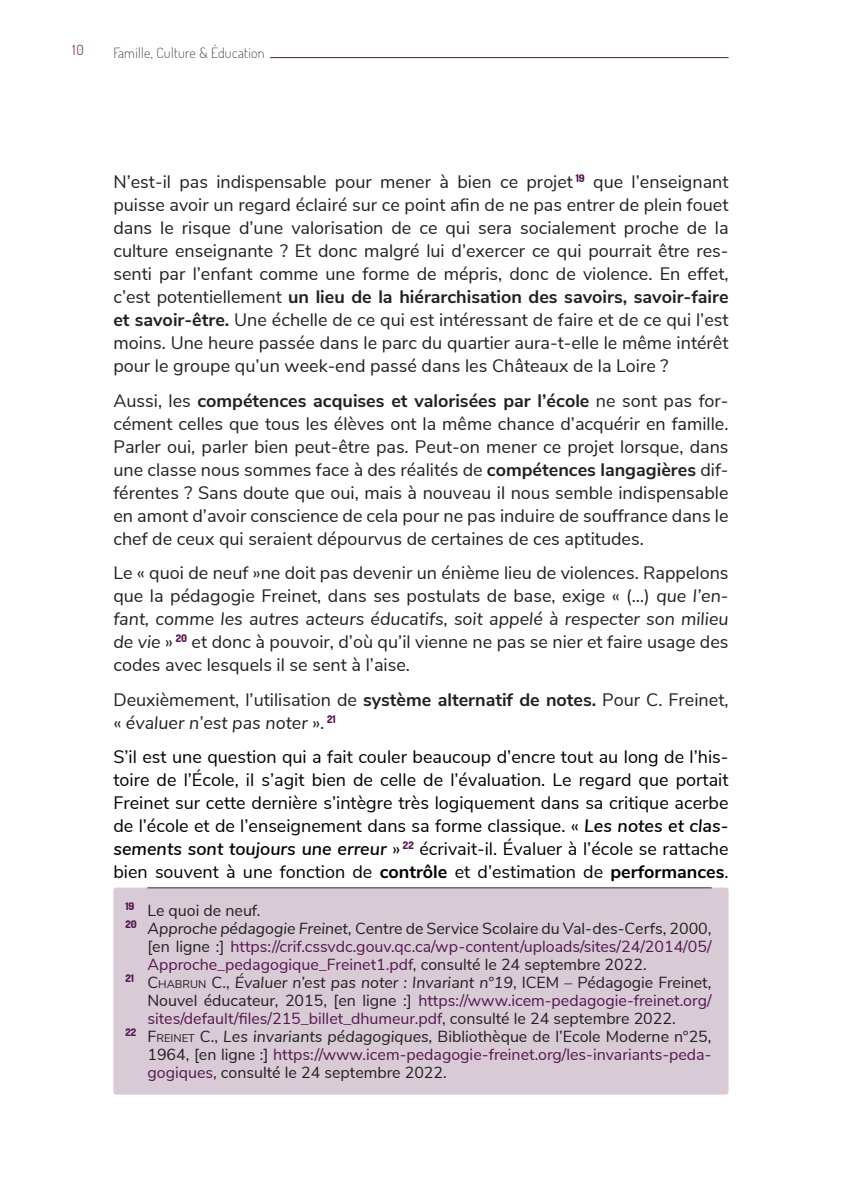
<style>
.page{position:relative;width:842px;height:1191px;background:#fff}
.page>*{position:absolute;margin:0;border:0;box-sizing:border-box;transform-origin:0 0}
.t1{font:18px/23px "Nunito Sans";color:#231f20;text-align:justify}
.t2{font:18px/23px "Nunito Sans";color:#000001;text-align:justify}
.t3{font:16px "Nunito Sans";color:#551551}
.t4{font:16px "Nunito Sans";color:#231f20}
.t5{font:italic 16px "Nunito Sans";color:#231f20}
.t6{font:200 14px "Dosis";letter-spacing:.025em;color:#231f20}
.t7{font:300 14px "Dosis";color:#551551}
.s1{font-weight:700}
.s2{font-style:italic}
.s3{font-weight:600;font-style:italic}
.s4{color:#231f20}
.s5{font-style:normal}
.s6{font-style:normal;font-size:11.2px}
.s7{font-style:inherit}
.s8{font-size:11.2px}
.s9{color:#551551}
</style>
<div class="page">
<hr style="left:113px;top:57px;width:616px;height:1px;background:#551551">
<div style="left:108px;top:52px;width:162px;height:10px;background:#fff"></div>
<div style="left:113px;top:887px;width:616px;height:207px;background:#d8cbd6;border-radius:3px"></div>
<hr style="left:147px;top:887px;width:564px;height:1px;background:#551551">
<p class="t7" style="left:73px;top:41px;width:13px">10</p>
<p class="t6" style="left:113px;top:44px;width:153px">Famille, Culture &amp; Éducation</p>
<p class="t1" style="left:113px;top:169px;width:617px">N’est-il pas indispensable pour mener à bien ce projet <sup>19</sup> que l’enseignant puisse avoir un regard éclairé sur ce point afin de ne pas entrer de plein fouet dans le risque d’une valorisation de ce qui sera socialement proche de la culture enseignante ? Et donc malgré lui d’exercer ce qui pourrait être res&shy;senti par l’enfant comme une forme de mépris, donc de violence. En effet, c’est potentiellement <span class="s1">un lieu de la hiérarchisation des savoirs, savoir-faire et savoir-être.</span> Une échelle de ce qui est intéressant de faire et de ce qui l’est moins. Une heure passée dans le parc du quartier aura-t-elle le même intérêt pour le groupe qu’un week-end passé dans les Châteaux de la Loire ?</p>
<p class="t1" style="left:113px;top:388px;width:617px">Aussi, les <span class="s1">compétences acquises et valorisées par l’école</span> ne sont pas for&shy;cément celles que tous les élèves ont la même chance d’acquérir en famille.<br>Parler oui, parler bien peut-être pas. Peut-on mener ce projet lorsque, dans une classe nous sommes face à des réalités de <span class="s1">compétences langagières</span> dif&shy;férentes ? Sans doute que oui, mais à nouveau il nous semble indispensable en amont d’avoir conscience de cela pour ne pas induire de souffrance dans le chef de ceux qui seraient dépourvus de certaines de ces aptitudes.</p>
<p class="t1" style="left:113px;top:560px;width:617px">Le « quoi de neuf »ne doit pas devenir un énième lieu de violences. Rappelons que la pédagogie Freinet, dans ses postulats de base, exige « (…) <span class="s2">que l’en&shy;fant, comme les autres acteurs éducatifs, soit appelé à respecter son milieu de vie</span> » <sup>20</sup> et donc à pouvoir, d’où qu’il vienne ne pas se nier et faire usage des codes avec lesquels il se sent à l’aise.</p>
<p class="t1" style="left:113px;top:686px;width:617px">Deuxièmement, l’utilisation de <span class="s1">système alternatif de notes.</span> Pour C. Freinet, « <span class="s2">évaluer n’est pas noter</span> ». <sup>21</sup></p>
<p class="t2" style="left:113px;top:744px;width:617px">S’il est une question qui a fait couler beaucoup d’encre tout au long de l’his&shy;toire de l’École, il s’agit bien de celle de l’évaluation. Le regard que portait Freinet sur cette dernière s’intègre très logiquement dans sa critique acerbe de l’école et de l’enseignement dans sa forme classique. « <span class="s3">Les notes et clas&shy;sements sont toujours une erreur</span> » <sup>22</sup> écrivait-il. Évaluer à l’école se rattache bien souvent à une fonction de <span class="s1">contrôle</span> et d’estimation de <span class="s1">performances</span>.</p>
<p class="t4" style="left:125px;top:898px;width:137px"><sup>19</sup> Le quoi de neuf.</p>
<p class="t4" style="left:125px;top:916px;width:588px"><sup>20</sup> <span class="s2">Approche pédagogie Freinet,</span> Centre de Service Scolaire du Val-des-Cerfs, 2000,</p>
<p class="t3" style="left:147px;top:934px;width:566px"><span class="s4">[en ligne :]</span> https://crif.cssvdc.gouv.qc.ca/wp-content/uploads/sites/24/2014/05/</p>
<p class="t3" style="left:147px;top:952px;width:501px">Approche_pedagogique_Freinet1.pdf<span class="s4">, consulté le 24 septembre 2022.</span></p>
<p class="t5" style="left:125px;top:970px;width:588px"><sup>21</sup> <span class="s5">C</span><span class="s6">HABRUN</span> <span class="s5">C.,</span> Évaluer n’est pas noter : Invariant n°19<span class="s5">, ICEM – Pédagogie Freinet,</span></p>
<p class="t3" style="left:147px;top:988px;width:566px"><span class="s4">Nouvel éducateur, 2015, [en ligne :]</span> https://www.icem-pedagogie-freinet.org/</p>
<p class="t3" style="left:147px;top:1006px;width:530px">sites/default/files/215_billet_dhumeur.pdf<span class="s4">, consulté le 24 septembre 2022.</span></p>
<p class="t4" style="left:125px;top:1024px;width:588px"><sup>22</sup> <span class="s7">F</span><span class="s8">REINET</span> C., <span class="s2">Les invariants pédagogiques,</span> Bibliothèque de l’Ecole Moderne n°25,</p>
<p class="t3" style="left:147px;top:1042px;width:566px"><span class="s4">1964, [en ligne :]</span> https://www.icem-pedagogie-freinet.org/les-invariants-peda-</p>
<p class="t4" style="left:147px;top:1060px;width:301px"><span class="s9">gogiques</span>, consulté le 24 septembre 2022.</p>
</div>
